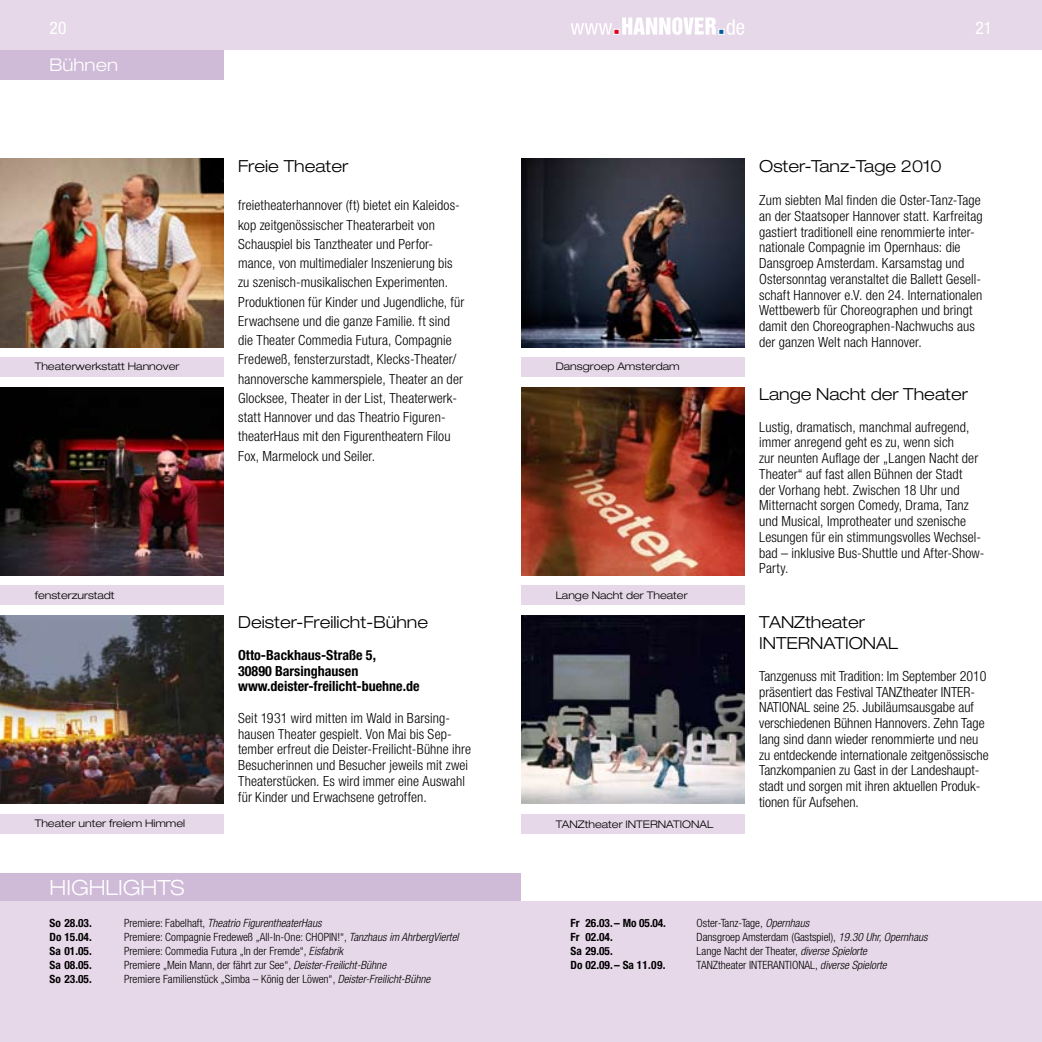
<style>
.page{position:relative;width:1042px;height:1042px;background:#fff}
.page>*{position:absolute;margin:0;border:0;box-sizing:border-box;transform-origin:0 0}
.t1{font:300 expanded 21px "Helvetica Neue LT";color:#fff}
.t2{font:300 expanded 17.5px "Helvetica Neue LT";color:#fff}
.t3{font:condensed 17.5px "Helvetica Neue LT";color:#fff}
.t4{font:300 expanded 16.62px/21px "Helvetica Neue LT";color:#000}
.t5{font:300 condensed 14px/15.8px "Helvetica Neue LT";letter-spacing:.005em;color:#000}
.t6{font:700 condensed 14px/15.8px "Helvetica Neue LT";color:#000}
.t7{font:300 condensed 11.38px "Helvetica Neue LT";color:#000}
.t8{font:700 condensed 11.38px "Helvetica Neue LT";color:#000}
.t9{font:italic 300 condensed 11.38px "Helvetica Neue LT";color:#000}
.t10{font:300 expanded 10.5px "Helvetica Neue LT";color:#000}
.s1{font-style:normal}
.s2{font-style:italic}
</style>
<div class="page">
<div style="left:0;top:873px;width:521px;height:29px;background:#cfbad8"></div>
<div style="left:0;top:0;width:521px;height:50px;background:#e7d8e9"></div>
<div style="left:0;top:902px;width:521px;height:140px;background:#e7d8e9"></div>
<div style="left:0;top:50px;width:223px;height:29px;background:#cfbad8"></div>
<div style="left:521px;top:0;width:521px;height:50px;background:#e7d8e9"></div>
<div style="left:521px;top:902px;width:521px;height:140px;background:#e7d8e9"></div>
<svg style="left:571px;top:17px;width:173px;height:18px"></svg>
<div style="left:521px;top:814px;width:223px;height:19px;background:#e7d8e9"></div>
<img style="left:521px;top:615px;width:223px;height:189px">
<img style="left:521px;top:387px;width:223px;height:188px">
<div style="left:521px;top:585px;width:223px;height:20px;background:#e7d8e9"></div>
<img style="left:521px;top:159px;width:223px;height:188px">
<div style="left:521px;top:357px;width:223px;height:20px;background:#e7d8e9"></div>
<img style="left:0;top:159px;width:223px;height:188px">
<img style="left:0;top:387px;width:223px;height:188px">
<img style="left:0;top:615px;width:223px;height:189px">
<div style="left:0;top:357px;width:223px;height:20px;background:#e7d8e9"></div>
<div style="left:0;top:585px;width:223px;height:20px;background:#e7d8e9"></div>
<div style="left:0;top:814px;width:223px;height:19px;background:#e7d8e9"></div>
<p class="t3" style="left:50px;top:18px;width:18px">20</p>
<p class="t3" style="left:975px;top:17px;width:18px">21</p>
<p class="t2" style="left:50px;top:54px;width:70px">Bühnen</p>
<p class="t10" style="left:35px;top:360px;width:146px">Theaterwerkstatt Hannover</p>
<p class="t4" style="left:238px;top:155px;width:112px">Freie Theater</p>
<p class="t5" style="left:238px;top:196px;width:228px;line-height:19.2px">freietheaterhannover (ft) bietet ein Kaleidos&shy;kop zeitgenössischer Theaterarbeit von Schauspiel bis Tanztheater und Perfor&shy;mance, von multimedialer Inszenierung bis zu szenisch-musikalischen Experimenten.<br>Produktionen für Kinder und Jugendliche, für Erwachsene und die ganze Familie. ft sind die Theater Commedia Futura, Compagnie Fredeweß, fensterzurstadt, Klecks-Theater/ hannoversche kammerspiele, Theater an der Glocksee, Theater in der List, Theaterwerk&shy;statt Hannover und das Theatrio Figuren&shy;theaterHaus mit den Figurentheatern Filou Fox, Marmelock und Seiler.</p>
<p class="t10" style="left:556px;top:360px;width:125px">Dansgroep Amsterdam</p>
<p class="t4" style="left:759px;top:155px;width:184px">Oster-Tanz-Tage 2010</p>
<p class="t5" style="left:759px;top:192px;width:225px">Zum siebten Mal finden die Oster-Tanz-Tage an der Staatsoper Hannover statt. Karfreitag gastiert traditionell eine renommierte inter&shy;nationale Compagnie im Opernhaus: die Dansgroep Amsterdam. Karsamstag und Ostersonntag veranstaltet die Ballett Gesell&shy;schaft Hannover e.V. den 24. Internationalen Wettbewerb für Choreographen und bringt damit den Choreographen-Nachwuchs aus der ganzen Welt nach Hannover.</p>
<p class="t4" style="left:759px;top:383px;width:210px">Lange Nacht der Theater</p>
<p class="t5" style="left:759px;top:418px;width:227px">Lustig, dramatisch, manchmal aufregend, immer anregend geht es zu, wenn sich<br>zur neunten Auflage der „Langen Nacht der Theater“ auf fast allen Bühnen der Stadt<br>der Vorhang hebt. Zwischen 18 Uhr und Mitternacht sorgen Comedy, Drama, Tanz und Musical, Improtheater und szenische Lesungen für ein stimmungsvolles Wechsel&shy;bad – inklusive Bus-Shuttle und After-Show-Party.</p>
<p class="t10" style="left:35px;top:588px;width:81px">fensterzurstadt</p>
<p class="t10" style="left:556px;top:588px;width:133px">Lange Nacht der Theater</p>
<p class="t4" style="left:238px;top:611px;width:191px">Deister-Freilicht-Bühne</p>
<p class="t6" style="left:238px;top:647px;width:183px">Otto-Backhaus-Straße 5,<br>30890 Barsinghausen www.deister-freilicht-buehne.de</p>
<p class="t5" style="left:238px;top:710px;width:234px">Seit 1931 wird mitten im Wald in Barsing&shy;hausen Theater gespielt. Von Mai bis Sep&shy;tember erfreut die Deister-Freilicht-Bühne ihre Besucherinnen und Besucher jeweils mit zwei Theaterstücken. Es wird immer eine Auswahl für Kinder und Erwachsene getroffen.</p>
<p class="t4" style="left:759px;top:611px;width:107px">TANZtheater<br>International</p>
<p class="t5" style="left:759px;top:668px;width:231px">Tanzgenuss mit Tradition: Im September 2010 präsentiert das Festival TANZtheater INTER-NATIONAL seine 25. Jubiläumsausgabe auf verschiedenen Bühnen Hannovers. Zehn Tage lang sind dann wieder renommierte und neu zu entdeckende internationale zeitgenössische Tanzkompanien zu Gast in der Landeshaupt&shy;stadt und sorgen mit ihren aktuellen Produk&shy;tionen für Aufsehen.</p>
<p class="t10" style="left:35px;top:817px;width:152px">Theater unter freiem Himmel</p>
<p class="t10" style="left:556px;top:818px;width:159px">TANZtheater INTERNATIONAL</p>
<h1 class="t1" style="left:50px;top:875px;width:136px">HIGHLIGHTS</h1>
<p class="t8" style="left:50px;top:916px;width:44px">So 28.03.</p>
<p class="t9" style="left:124px;top:916px;width:199px"><span class="s1">Premiere: Fabelhaft,</span> Theatrio FigurentheaterHaus</p>
<p class="t8" style="left:50px;top:930px;width:44px">Do 15.04.</p>
<p class="t7" style="left:124px;top:930px;width:336px">Premiere: Compagnie Fredeweß „All-In-One: CHOPIN!“, <span class="s2">Tanzhaus im AhrbergViertel</span></p>
<p class="t8" style="left:50px;top:944px;width:44px">Sa 01.05.</p>
<p class="t7" style="left:124px;top:944px;width:221px">Premiere: Commedia Futura „In der Fremde“, <span class="s2">Eisfabrik</span></p>
<p class="t8" style="left:50px;top:958px;width:44px">Sa 08.05.</p>
<p class="t7" style="left:124px;top:958px;width:264px">Premiere „Mein Mann, der fährt zur See“, <span class="s2">Deister-Freilicht-Bühne</span></p>
<p class="t8" style="left:50px;top:972px;width:44px">So 23.05.</p>
<p class="t7" style="left:124px;top:972px;width:308px">Premiere Familienstück „Simba – König der Löwen“, <span class="s2">Deister-Freilicht-Bühne</span></p>
<p class="t8" style="left:570px;top:916px;width:97px">Fr 26.03. – Mo 05.04.</p>
<p class="t7" style="left:696px;top:916px;width:114px">Oster-Tanz-Tage, <span class="s2">Opernhaus</span></p>
<p class="t8" style="left:570px;top:930px;width:44px">Fr 02.04.</p>
<p class="t7" style="left:696px;top:930px;width:232px">Dansgroep Amsterdam (Gastspiel), <span class="s2">19.30 Uhr, Opernhaus</span></p>
<p class="t8" style="left:570px;top:944px;width:44px">Sa 29.05.</p>
<p class="t7" style="left:696px;top:944px;width:172px">Lange Nacht der Theater, <span class="s2">diverse Spielorte</span></p>
<p class="t8" style="left:570px;top:958px;width:96px">Do 02.09. – Sa 11.09.</p>
<p class="t7" style="left:696px;top:958px;width:192px">TANZtheater INTERANTIONAL, <span class="s2">diverse Spielorte</span></p>
</div>
